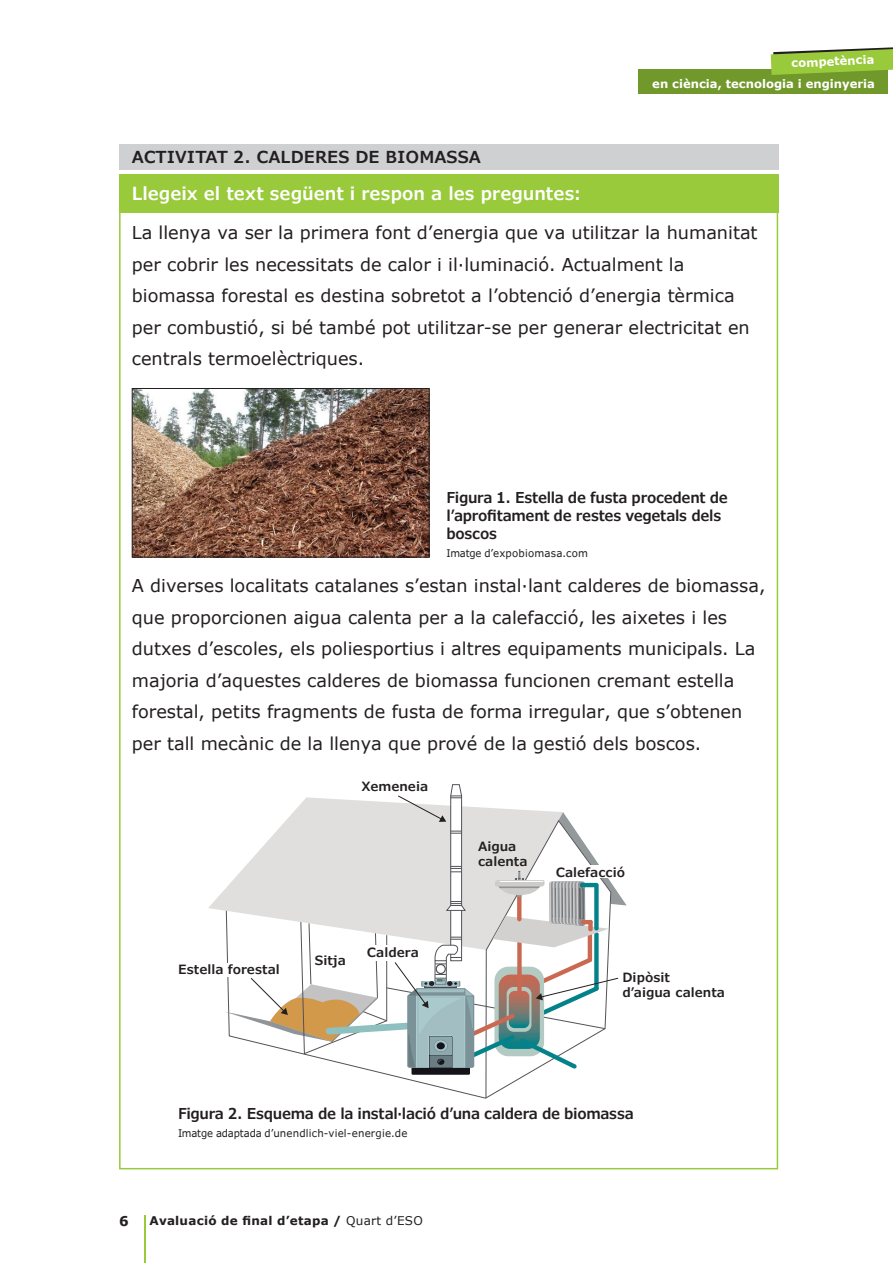
<style>
.page{position:relative;width:893px;height:1263px;background:#fff}
.page>*{position:absolute;margin:0;border:0;box-sizing:border-box;transform-origin:0 0}
.t1{font:600 18px "Verdana Pro";color:#fff}
.t2{font:17.7px/31.5px "Verdana";color:#231f20}
.t3{font:600 16.5px "Verdana Pro";color:#231f20}
.t4{font:600 15px/18px "Verdana Pro";letter-spacing:-.025em;color:#231f20;scale:.95 1}
.t5{font:700 13.5px "Verdana";color:#231f20}
.t6{font:600 12.75px/15.3px "Verdana Pro";color:#231f20}
.t7{font:700 12px "Verdana";letter-spacing:.02em;color:#231f20}
.t8{font:700 11.7px "Verdana";color:#fff}
.t9{font:10.5px "Verdana Pro";letter-spacing:.015em;color:#231f20;scale:.95 1}
.s1{font-weight:400}
</style>
<div class="page">
<hr style="left:144px;top:1216px;width:1px;height:47px;background:#99ca3b">
<div style="left:119px;top:145px;width:659px;height:25px;background:#cfd0d2"></div>
<div style="left:639px;top:69px;width:249px;height:25px;background:#70982a"></div>
<svg style="left:771px;top:47px;width:122px;height:28px"></svg>
<div style="left:119px;top:174px;width:659px;height:39px;background:#99ca3b"></div>
<img style="left:134px;top:390px;width:293px;height:165px">
<div style="left:132px;top:388px;width:297px;height:169px;border:1px solid #231f20"></div>
<svg style="left:224px;top:784px;width:403px;height:315px"></svg>
<div style="left:177px;top:963px;width:110px;height:14px;background:#fff"></div>
<p class="t8" style="left:791px;top:55px;width:84px;rotate:-3deg">competència</p>
<p class="t3" style="left:132px;top:147px;width:351px">ACTIVITAT 2. CALDERES DE BIOMASSA</p>
<h2 class="t1" style="left:132px;top:182px;width:451px">Llegeix el text següent i respon a les preguntes:</h2>
<p class="t8" style="left:652px;top:76px;width:224px">en ciència, tecnologia i enginyeria</p>
<p class="t2" style="left:132px;top:217px;width:627px">La llenya va ser la primera font d’energia que va utilitzar la humanitat per cobrir les necessitats de calor i il·luminació. Actualment la biomassa forestal es destina sobretot a l’obtenció d’energia tèrmica per combustió, si bé també pot utilitzar-se per generar electricitat en centrals termoelèctriques.</p>
<h4 class="t4" style="left:446px;top:489px;width:298px">Figura 1. Estella de fusta procedent de l’aprofitament de restes vegetals dels boscos</h4>
<h4 class="t9" style="left:446px;top:547px;width:150px">Imatge d’expobiomasa.com</h4>
<p class="t2" style="left:132px;top:570px;width:635px">A diverses localitats catalanes s’estan instal·lant calderes de biomassa, que proporcionen aigua calenta per a la calefacció, les aixetes i les dutxes d’escoles, els poliesportius i altres equipaments municipals. La majoria d’aquestes calderes de biomassa funcionen cremant estella forestal, petits fragments de fusta de forma irregular, que s’obtenen per tall mecànic de la llenya que prové de la gestió dels boscos.</p>
<p class="t6" style="left:361px;top:779px;width:68px">Xemeneia</p>
<p class="t6" style="left:178px;top:962px;width:103px">Estella forestal</p>
<p class="t6" style="left:315px;top:953px;width:33px">Sitja</p>
<p class="t6" style="left:367px;top:945px;width:53px">Caldera</p>
<p class="t6" style="left:478px;top:839px;width:51px">Aigua calenta</p>
<p class="t6" style="left:556px;top:865px;width:71px">Calefacció</p>
<p class="t6" style="left:622px;top:969px;width:104px">Dipòsit<br>d’aigua calenta</p>
<h4 class="t4" style="left:178px;top:1105px;width:481px">Figura 2. Esquema de la instal·lació d’una caldera de biomassa</h4>
<h4 class="t9" style="left:178px;top:1127px;width:243px">Imatge adaptada d’unendlich-viel-energie.de</h4>
<p class="t5" style="left:119px;top:1211px;width:11px">6</p>
<p class="t7" style="left:149px;top:1212px;width:275px">Avaluació de final d’etapa / <span class="s1">Quart d’ESO</span></p>
</div>
